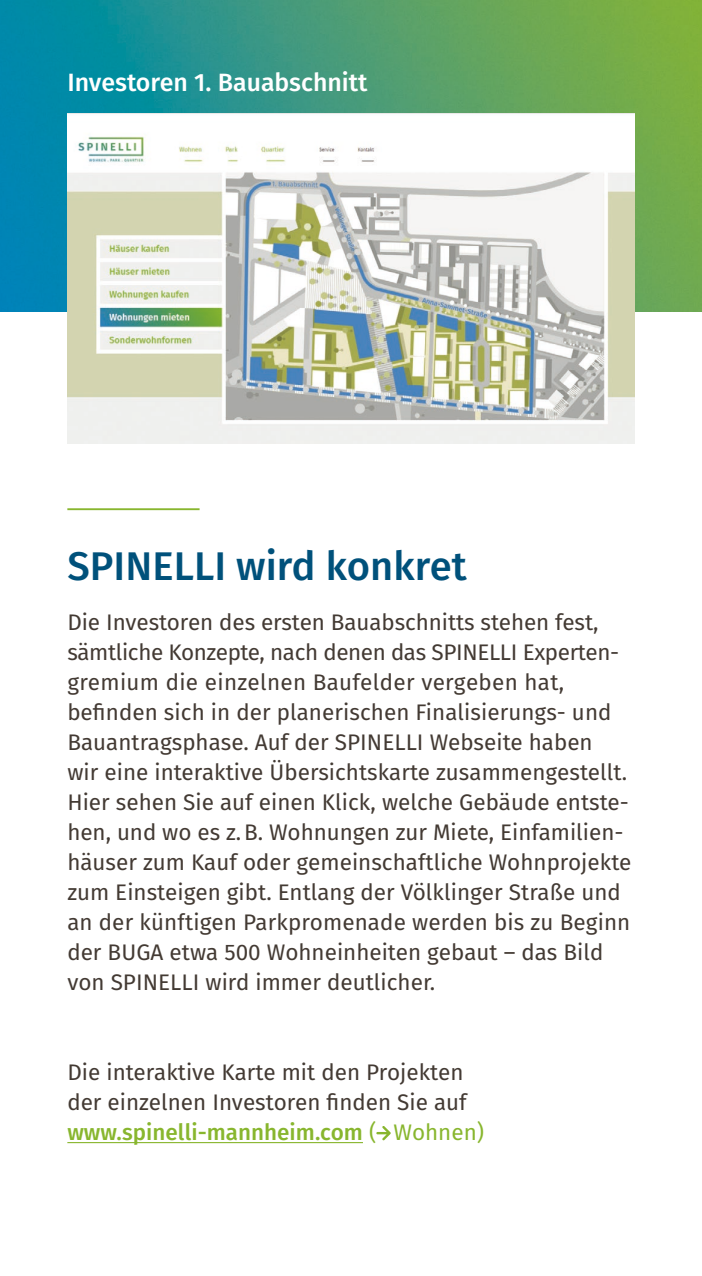
<style>
.page{position:relative;width:702px;height:1276px;background:#fff}
.page>*{position:absolute;margin:0;border:0;box-sizing:border-box;transform-origin:0 0}
.t1{font:500 40px "Fira Sans";color:#00517b}
.t2{font:500 25px "Fira Sans";color:#fff}
.t3{font:22.5px/30px "Fira Sans";color:#433a33}
.s1{font-weight:500;color:#88b62e}
.s2{color:#88b62e}
</style>
<div class="page">
<img style="left:0;top:0;width:702px;height:312px">
<img style="left:67px;top:113px;width:567px;height:330px">
<hr style="left:67px;top:1142px;width:296px;height:1px;background:#88b62e">
<hr style="left:67px;top:508px;width:132px;height:2px;background:#88b62e">
<svg style="left:376px;top:1126px;width:15px;height:14px"></svg>
<p class="t2" style="left:67px;top:62px;width:302px">Investoren 1. Bauabschnitt</p>
<h1 class="t1" style="left:67px;top:534px;width:401px">SPINELLI wird konkret</h1>
<p class="t3" style="left:67px;top:607px;width:565px">Die Investoren des ersten Bauabschnitts stehen fest, sämtliche Konzepte, nach denen das SPINELLI Experten&shy;gremium die einzelnen Baufelder vergeben hat, befinden sich in der planerischen Finalisierungs- und Bauantragsphase. Auf der SPINELLI Webseite haben<br>wir eine interaktive Übersichtskarte zusammengestellt.<br>Hier sehen Sie auf einen Klick, welche Gebäude entste&shy;hen, und wo es z.B. Wohnungen zur Miete, Einfamilien&shy;häuser zum Kauf oder gemeinschaftliche Wohnprojekte zum Einsteigen gibt. Entlang der Völklinger Straße und an der künftigen Parkpromenade werden bis zu Beginn der BUGA etwa 500 Wohneinheiten gebaut – das Bild von SPINELLI wird immer deutlicher.</p>
<p class="t3" style="left:67px;top:1056px;width:418px">Die interaktive Karte mit den Projekten der einzelnen Investoren finden Sie auf <span class="s1">www.spinelli-mannheim.com</span> <span class="s2">( Wohnen)</span></p>
</div>
